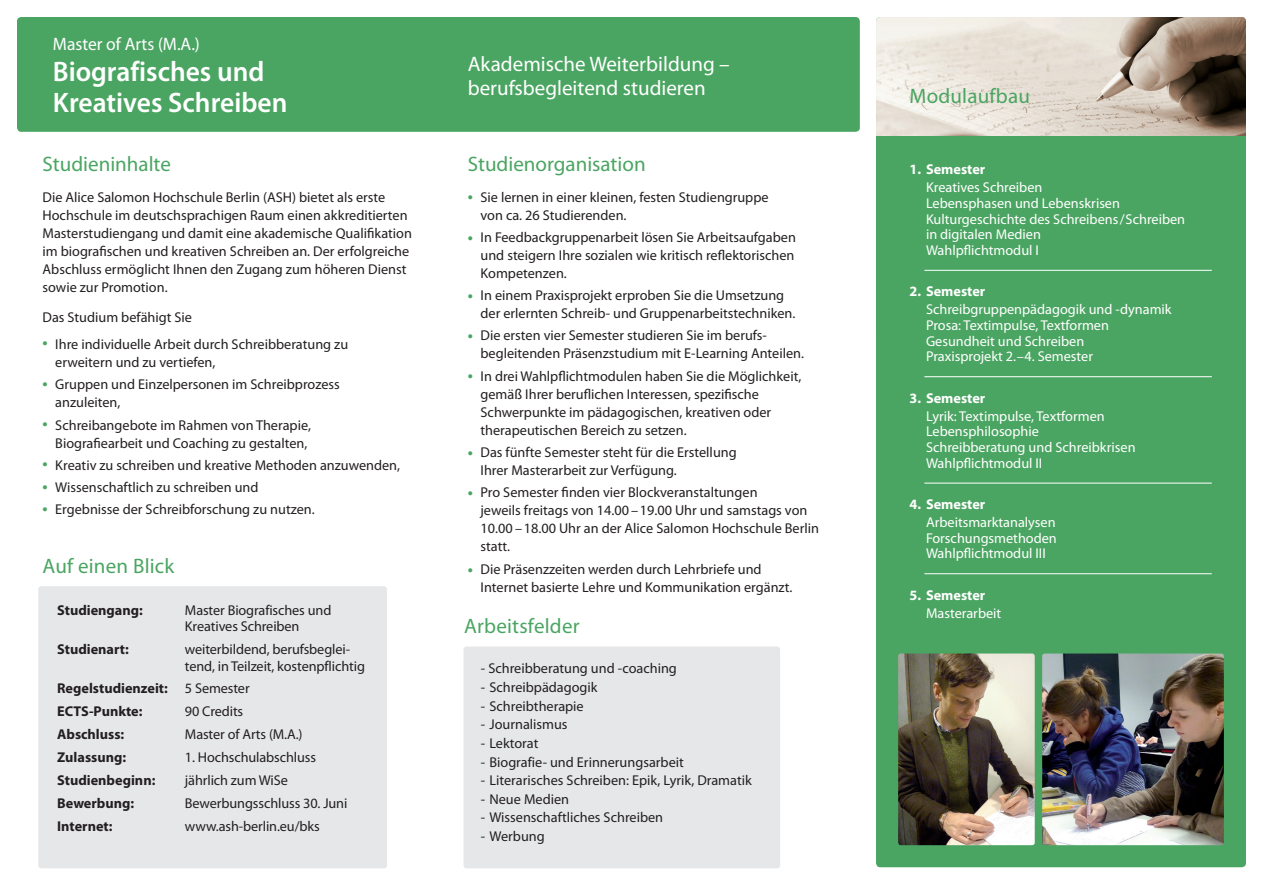
<style>
.page{position:relative;width:1263px;height:893px;background:#fff}
.page>*{position:absolute;margin:0;border:0;box-sizing:border-box;transform-origin:0 0}
.t1{font:600 28.35px/30.6px "Myriad Pro";color:#fff}
.t2{font:21px "Myriad Pro";color:#4ba562}
.t3{font:21px/24px "Myriad Pro";color:#fff}
.t4{font:18px "Myriad Pro";color:#fff}
.t5{font:14.25px/18px "Myriad Pro";color:#231f20}
.t6{font:14.25px/15.8px "Myriad Pro";color:#fff}
.t7{font:700 14.25px/22.8px "Myriad Pro";color:#231f20}
.t8{font:700 14.25px "Myriad Pro";color:#fff}
.s1{font-weight:900;color:#4ba562}
</style>
<div class="page">
<div style="left:876px;top:17px;width:370px;height:850px;background:#4ba562;border-radius:4px"></div>
<img style="left:876px;top:17px;width:370px;height:119px">
<div style="left:17px;top:17px;width:843px;height:115px;background:#4ba562;border-radius:4px"></div>
<hr style="left:924px;top:270px;width:288px;height:1px;background:#fff">
<hr style="left:924px;top:376px;width:288px;height:1px;background:#fff">
<hr style="left:924px;top:483px;width:288px;height:1px;background:#fff">
<hr style="left:924px;top:573px;width:288px;height:1px;background:#fff">
<div style="left:38px;top:586px;width:349px;height:282px;background:#e6e7e9;border-radius:3px"></div>
<img style="left:1042px;top:653px;width:182px;height:192px">
<img style="left:898px;top:653px;width:137px;height:192px">
<div style="left:463px;top:647px;width:317px;height:221px;background:#e6e7e9;border-radius:3px"></div>
<p class="t4" style="left:53px;top:34px;width:149px">Master of Arts (M.A.)</p>
<h1 class="t1" style="left:53px;top:55px;width:236px">Biografisches und<br>Kreatives Schreiben</h1>
<h2 class="t3" style="left:468px;top:53px;width:263px">Akademische Weiterbildung – berufsbegleitend studieren</h2>
<h2 class="t2" style="left:43px;top:152px;width:130px">Studieninhalte</h2>
<p class="t5" style="left:43px;top:188px;width:371px">Die Alice Salomon Hochschule Berlin (ASH) bietet als erste Hochschule im deutschsprachigen Raum einen akkreditierten Masterstudiengang und damit eine akademische Qualifikation im biografischen und kreativen Schreiben an. Der erfolgreiche Abschluss ermöglicht Ihnen den Zugang zum höheren Dienst sowie zur Promotion.</p>
<p class="t5" style="left:43px;top:309px;width:151px">Das Studium befähigt Sie</p>
<p class="t5" style="left:55px;top:335px;width:294px;text-indent:-13px"><span class="s1">•</span> Ihre individuelle Arbeit durch Schreibberatung zu erweitern und zu vertiefen,</p>
<p class="t5" style="left:55px;top:376px;width:286px;text-indent:-13px"><span class="s1">•</span> Gruppen und Einzelpersonen im Schreibprozess anzuleiten,</p>
<p class="t5" style="left:43px;top:416px;width:270px;text-align:right"><span class="s1">•</span> Schreibangebote im Rahmen von Therapie,<br>Biografiearbeit und Coaching zu gestalten,</p>
<p class="t5" style="left:43px;top:456px;width:359px"><span class="s1">•</span> Kreativ zu schreiben und kreative Methoden anzuwenden,</p>
<p class="t5" style="left:43px;top:478px;width:217px"><span class="s1">•</span> Wissenschaftlich zu schreiben und</p>
<p class="t5" style="left:43px;top:501px;width:274px"><span class="s1">•</span> Ergebnisse der Schreibforschung zu nutzen.</p>
<h2 class="t2" style="left:43px;top:554px;width:133px">Auf einen Blick</h2>
<h2 class="t2" style="left:468px;top:152px;width:179px">Studienorganisation</h2>
<p class="t5" style="left:480px;top:188px;width:290px;text-indent:-13px"><span class="s1">•</span> Sie lernen in einer kleinen, festen Studiengruppe von ca. 26 Studierenden.</p>
<p class="t5" style="left:480px;top:228px;width:317px;text-align:justify;text-indent:-13px"><span class="s1">•</span> In Feedbackgruppenarbeit lösen Sie Arbeitsaufgaben und steigern Ihre sozialen wie kritisch reflektorischen Kompetenzen.</p>
<p class="t5" style="left:480px;top:287px;width:316px;text-indent:-13px"><span class="s1">•</span> In einem Praxisprojekt erproben Sie die Umsetzung der erlernten Schreib- und Gruppenarbeitstechniken.</p>
<p class="t5" style="left:480px;top:327px;width:325px;text-indent:-13px"><span class="s1">•</span> Die ersten vier Semester studieren Sie im berufs&shy;begleitenden Präsenzstudium mit E-Learning Anteilen.</p>
<p class="t5" style="left:480px;top:367px;width:322px;text-indent:-13px"><span class="s1">•</span> In drei Wahlpflichtmodulen haben Sie die Möglichkeit, gemäß Ihrer beruflichen Interessen, spezifische Schwerpunkte im pädagogischen, kreativen oder therapeutischen Bereich zu setzen.</p>
<p class="t5" style="left:480px;top:443px;width:258px;text-indent:-13px"><span class="s1">•</span> Das fünfte Semester steht für die Erstellung<br>Ihrer Masterarbeit zur Verfügung.</p>
<p class="t5" style="left:480px;top:484px;width:340px;text-indent:-13px"><span class="s1">•</span> Pro Semester finden vier Blockveranstaltungen<br>jeweils freitags von 14.00 –19.00 Uhr und samstags von 10.00 – 18.00 Uhr an der Alice Salomon Hochschule Berlin statt.</p>
<p class="t5" style="left:480px;top:560px;width:313px;text-indent:-13px"><span class="s1">•</span> Die Präsenzzeiten werden durch Lehrbriefe und<br>Internet basierte Lehre und Kommunikation ergänzt.</p>
<h2 class="t2" style="left:909px;top:85px;width:122px">Modulaufbau</h2>
<p class="t8" style="left:909px;top:160px;width:77px">1. Semester</p>
<p class="t6" style="left:926px;top:180px;width:261px">Kreatives Schreiben<br>Lebensphasen und Lebenskrisen<br>Kulturgeschichte des Schreibens / Schreiben in digitalen Medien<br>Wahlpflichtmodul I</p>
<p class="t8" style="left:909px;top:282px;width:77px">2. Semester</p>
<p class="t6" style="left:926px;top:302px;width:247px">Schreibgruppenpädagogik und -dynamik<br>Prosa: Textimpulse, Textformen<br>Gesundheit und Schreiben<br>Praxisprojekt 2.–4. Semester</p>
<p class="t8" style="left:909px;top:389px;width:77px">3. Semester</p>
<p class="t6" style="left:926px;top:408px;width:211px">Lyrik: Textimpulse, Textformen<br>Lebensphilosophie<br>Schreibberatung und Schreibkrisen<br>Wahlpflichtmodul II</p>
<p class="t8" style="left:909px;top:495px;width:77px">4. Semester</p>
<p class="t6" style="left:926px;top:515px;width:132px;text-align:justify">Arbeitsmarktanalysen Forschungsmethoden Wahlpflichtmodul III</p>
<p class="t8" style="left:909px;top:586px;width:77px">5. Semester</p>
<p class="t5" style="left:185px;top:602px;width:148px;line-height:16.5px">Master Biografisches und<br>Kreatives Schreiben</p>
<p class="t5" style="left:185px;top:641px;width:182px;line-height:16.5px">weiterbildend, berufsbeglei&shy;tend, in Teilzeit, kostenpflichtig</p>
<p class="t5" style="left:185px;top:677px;width:119px;line-height:22.8px">5 Semester<br>90 Credits<br>Master of Arts (M.A.)</p>
<p class="t5" style="left:185px;top:746px;width:164px;line-height:22.8px">1. Hochschulabschluss jährlich zum WiSe<br>Bewerbungsschluss 30. Juni www.ash-berlin.eu/bks</p>
<p class="t7" style="left:57px;top:598px;width:87px">Studiengang:</p>
<p class="t6" style="left:926px;top:605px;width:77px">Masterarbeit</p>
<p class="t7" style="left:57px;top:637px;width:73px">Studienart:</p>
<p class="t7" style="left:57px;top:677px;width:112px">Regelstudienzeit:<br>ECTS-Punkte:<br>Abschluss:<br>Zulassung:<br>Studienbeginn:<br>Bewerbung:<br>Internet:</p>
<h2 class="t2" style="left:464px;top:615px;width:117px">Arbeitsfelder</h2>
<p class="t5" style="left:481px;top:660px;width:197px">- Schreibberatung und -coaching</p>
<p class="t5" style="left:481px;top:678px;width:118px">- Schreibpädagogik</p>
<p class="t5" style="left:481px;top:697px;width:104px">- Schreibtherapie</p>
<p class="t5" style="left:481px;top:716px;width:88px">- Journalismus</p>
<p class="t5" style="left:481px;top:734px;width:59px">- Lektorat</p>
<p class="t5" style="left:481px;top:753px;width:204px">- Biografie- und Erinnerungsarbeit</p>
<p class="t5" style="left:481px;top:772px;width:272px">- Literarisches Schreiben: Epik, Lyrik, Dramatik</p>
<p class="t5" style="left:481px;top:790px;width:90px">- Neue Medien</p>
<p class="t5" style="left:481px;top:809px;width:184px">- Wissenschaftliches Schreiben</p>
<p class="t5" style="left:481px;top:827px;width:65px">- Werbung</p>
</div>
